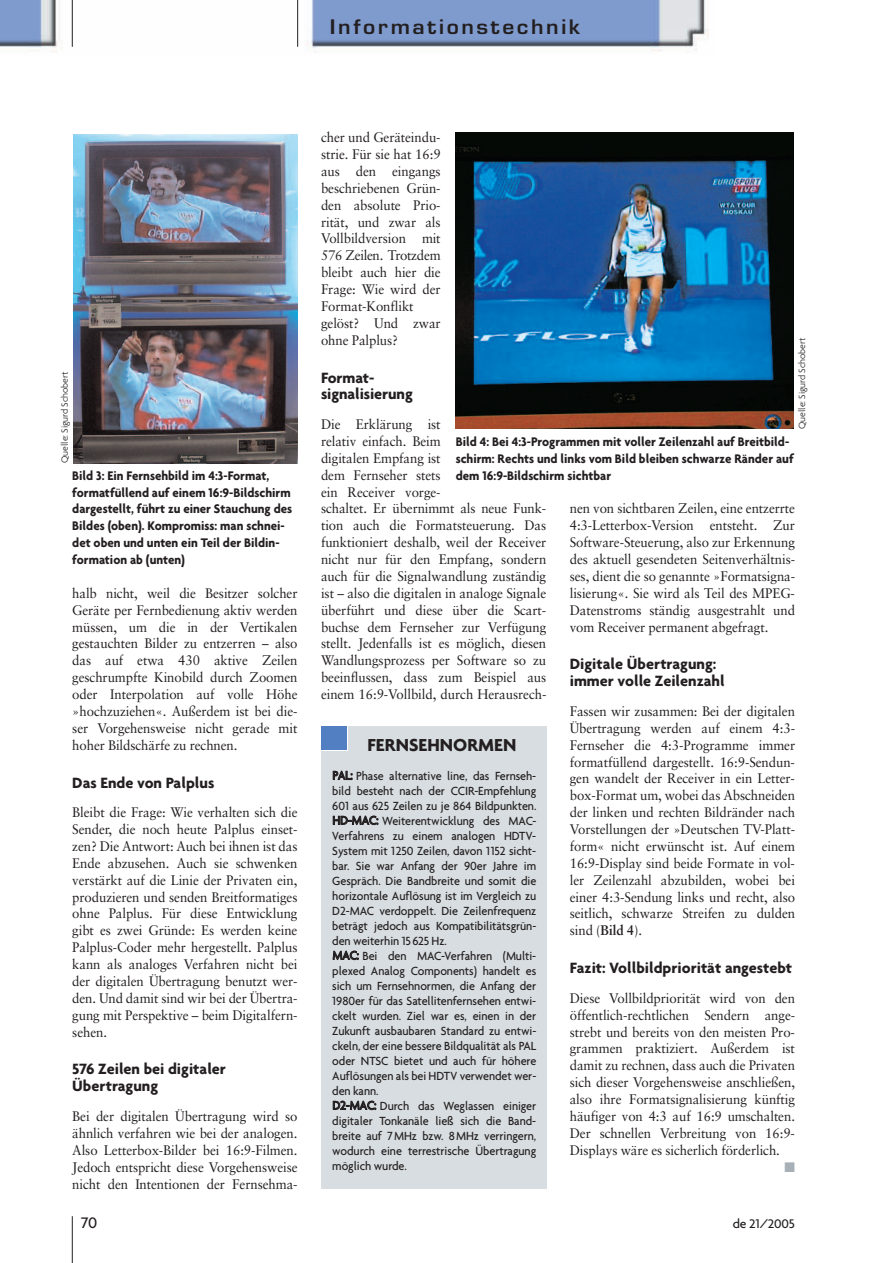
<style>
.page{position:relative;width:893px;height:1263px;background:#fff}
.page>*{position:absolute;margin:0;border:0;box-sizing:border-box;transform-origin:0 0}
.t1{font:600 19.5px "Eurostile";letter-spacing:.125em;color:#231f20;scale:1.07 1}
.t2{font:700 18.75px "Agenda";color:#231f20}
.t3{font:500 16.5px "Agenda";color:#231f20}
.t4{font:700 16.2px/16.8px "Agenda";color:#231f20}
.t5{font:13.8px/16.8px "Sabon";letter-spacing:-.005em;color:#231f20;text-align:justify;scale:.95 1}
.t6{font:13.8px "Zapf Dingbats";color:#a6b0b6}
.t7{font:700 13.5px/16.8px "Agenda";color:#231f20;scale:.95 1}
.t8{font:500 13.5px "Agenda";letter-spacing:-.01em;color:#231f20}
.t9{font:500 12.75px/15px "Agenda";letter-spacing:-.005em;color:#231f20;scale:.95 1}
.t10{font:300 9.75px "Agenda";letter-spacing:-.005em;color:#231f20}
.s1{font-weight:700}
</style>
<div class="page">
<img style="left:0;top:0;width:709px;height:52px">
<hr style="left:72px;top:0;width:1px;height:47px;background:#231f20">
<hr style="left:297px;top:0;width:1px;height:47px;background:#231f20">
<hr style="left:72px;top:1216px;width:1px;height:47px;background:#231f20">
<img style="left:73px;top:135px;width:225px;height:328px">
<img style="left:456px;top:133px;width:338px;height:296px">
<div style="left:322px;top:726px;width:225px;height:462px;background:#d7dde0"></div>
<svg style="left:322px;top:726px;width:26px;height:24px"></svg>
<div style="left:322px;top:726px;width:25px;height:23px;background:#517fc1"></div>
<h1 class="t1" style="left:330px;top:19px;width:235px">Informationstechnik</h1>
<p class="t10" style="left:59px;top:463px;width:93px;rotate:-90deg">Quelle: Sigurd Schobert</p>
<p class="t7" style="left:72px;top:467px;width:233px">Bild 3: Ein Fernsehbild im 4:3-Format, formatfüllend auf einem 16:9-Bildschirm dargestellt, führt zu einer Stauchung des Bildes (oben). Kompromiss: man schnei&shy;det oben und unten ein Teil der Bildin&shy;formation ab (unten)</p>
<p class="t5" style="left:72px;top:586px;width:239px">halb nicht, weil die Besitzer solcher Geräte per Fernbedienung aktiv werden müssen, um die in der Vertikalen gestauchten Bilder zu entzerren – also das auf etwa 430 aktive Zeilen geschrumpfte Kinobild durch Zoomen oder Interpolation auf volle Höhe »hochzuziehen«. Außerdem ist bei die&shy;ser Vorgehensweise nicht gerade mit hoher Bildschärfe zu rechnen.</p>
<p class="t4" style="left:72px;top:773px;width:144px">Das Ende von Palplus</p>
<p class="t5" style="left:72px;top:805px;width:239px">Bleibt die Frage: Wie verhalten sich die Sender, die noch heute Palplus einset&shy;zen? Die Antwort: Auch bei ihnen ist das Ende abzusehen. Auch sie schwenken verstärkt auf die Linie der Privaten ein, produzieren und senden Breitformatiges ohne Palplus. Für diese Entwicklung gibt es zwei Gründe: Es werden keine Palplus-Coder mehr hergestellt. Palplus kann als analoges Verfahren nicht bei der digitalen Übertragung benutzt wer&shy;den. Und damit sind wir bei der Übertra&shy;gung mit Perspektive – beim Digitalfern&shy;sehen.</p>
<p class="t4" style="left:72px;top:1060px;width:155px">576 Zeilen bei digitaler<br>Übertragung</p>
<p class="t5" style="left:72px;top:1109px;width:239px">Bei der digitalen Übertragung wird so ähnlich verfahren wie bei der analogen.<br>Also Letterbox-Bilder bei 16:9-Filmen.<br>Jedoch entspricht diese Vorgehensweise nicht den Intentionen der Fernsehma-</p>
<p class="t5" style="left:321px;top:130px;width:128px;text-align:left">cher und Geräteindu&shy;strie. Für sie hat 16:9 aus den eingangs beschriebenen Grün&shy;den absolute Prio&shy;rität, und zwar als<br>Vollbildversion mit<br>576 Zeilen. Trotzdem bleibt auch hier die<br>Frage: Wie wird der<br>Format-Konflikt gelöst? Und zwar ohne Palplus?</p>
<p class="t4" style="left:321px;top:368px;width:93px">Format&shy;signalisierung</p>
<p class="t5" style="left:321px;top:417px;width:239px;text-align:left">Die Erklärung ist<br>relativ einfach. Beim<br>digitalen Empfang ist<br>dem Fernseher stets<br>ein Receiver vorge-<br>schaltet. Er übernimmt als neue Funk&shy;tion auch die Formatsteuerung. Das funktioniert deshalb, weil der Receiver nicht nur für den Empfang, sondern auch für die Signalwandlung zuständig ist – also die digitalen in analoge Signale überführt und diese über die Scart&shy;buchse dem Fernseher zur Verfügung stellt. Jedenfalls ist es möglich, diesen<br>Wandlungsprozess per Software so zu beeinflussen, dass zum Beispiel aus einem 16:9-Vollbild, durch Herausrech-</p>
<p class="t10" style="left:796px;top:429px;width:93px;rotate:-90deg">Quelle: Sigurd Schobert</p>
<p class="t7" style="left:456px;top:433px;width:357px">Bild 4: Bei 4:3-Programmen mit voller Zeilenzahl auf Breitbild&shy;schirm: Rechts und links vom Bild bleiben schwarze Ränder auf dem 16:9-Bildschirm sichtbar</p>
<p class="t5" style="left:570px;top:501px;width:239px">nen von sichtbaren Zeilen, eine entzerrte 4:3-Letterbox-Version entsteht. Zur Software-Steuerung, also zur Erkennung des aktuell gesendeten Seitenverhältnis&shy;ses, dient die so genannte »Formatsigna&shy;lisierung«. Sie wird als Teil des MPEG-Datenstroms ständig ausgestrahlt und vom Receiver permanent abgefragt.</p>
<p class="t4" style="left:570px;top:655px;width:156px">Digitale Übertragung: immer volle Zeilenzahl</p>
<p class="t5" style="left:570px;top:704px;width:239px">Fassen wir zusammen: Bei der digitalen Übertragung werden auf einem 4:3- Fernseher die 4:3-Programme immer formatfüllend dargestellt. 16:9-Sendun&shy;gen wandelt der Receiver in ein Letter&shy;box-Format um, wobei das Abschneiden der linken und rechten Bildränder nach Vorstellungen der »Deutschen TV-Platt&shy;form« nicht erwünscht ist. Auf einem 16:9-Display sind beide Formate in vol&shy;ler Zeilenzahl abzubilden, wobei bei einer 4:3-Sendung links und recht, also seitlich, schwarze Streifen zu dulden sind (<span class="s1">Bild 4</span>).</p>
<p class="t4" style="left:570px;top:959px;width:224px">Fazit: Vollbildpriorität angestebt</p>
<p class="t5" style="left:570px;top:991px;width:239px">Diese Vollbildpriorität wird von den öffentlich-rechtlichen Sendern ange&shy;strebt und bereits von den meisten Pro&shy;grammen praktiziert. Außerdem ist damit zu rechnen, dass auch die Privaten sich dieser Vorgehensweise anschließen, also ihre Formatsignalisierung künftig häufiger von 4:3 auf 16:9 umschalten.<br>Der schnellen Verbreitung von 16:9- Displays wäre es sicherlich förderlich.</p>
<p class="t6" style="left:785px;top:1159px;width:12px">■</p>
<h2 class="t2" style="left:367px;top:733px;width:151px">FERNSEHNORMEN</h2>
<p class="t9" style="left:332px;top:768px;width:216px">PAL: Phase alternative line, das Fernseh&shy;bild besteht nach der CCIR-Empfehlung 601 aus 625 Zeilen zu je 864 Bildpunkten.<br>HD-MAC: Weiterentwicklung des MAC-Verfahrens zu einem analogen HDTV-System mit 1250 Zeilen, davon 1152 sicht&shy;bar. Sie war Anfang der 90er Jahre im Gespräch. Die Bandbreite und somit die horizontale Auflösung ist im Vergleich zu D2-MAC verdoppelt. Die Zeilenfrequenz beträgt jedoch aus Kompatibilitätsgrün&shy;den weiterhin 15625 Hz.<br>MAC: Bei den MAC-Verfahren (Multi&shy;plexed Analog Components) handelt es sich um Fernsehnormen, die Anfang der 1980er für das Satellitenfernsehen entwi&shy;ckelt wurden. Ziel war es, einen in der Zukunft ausbaubaren Standard zu entwi&shy;ckeln, der eine bessere Bildqualität als PAL oder NTSC bietet und auch für höhere Auflösungen als bei HDTV verwendet wer&shy;den kann.<br>D2-MAC: Durch das Weglassen einiger digitaler Tonkanäle ließ sich die Band&shy;breite auf 7MHz bzw. 8MHz verringern, wodurch eine terrestrische Übertragung möglich wurde.</p>
<p class="t3" style="left:81px;top:1213px;width:18px">70</p>
<p class="t8" style="left:733px;top:1215px;width:64px">de 21/2005</p>
</div>
